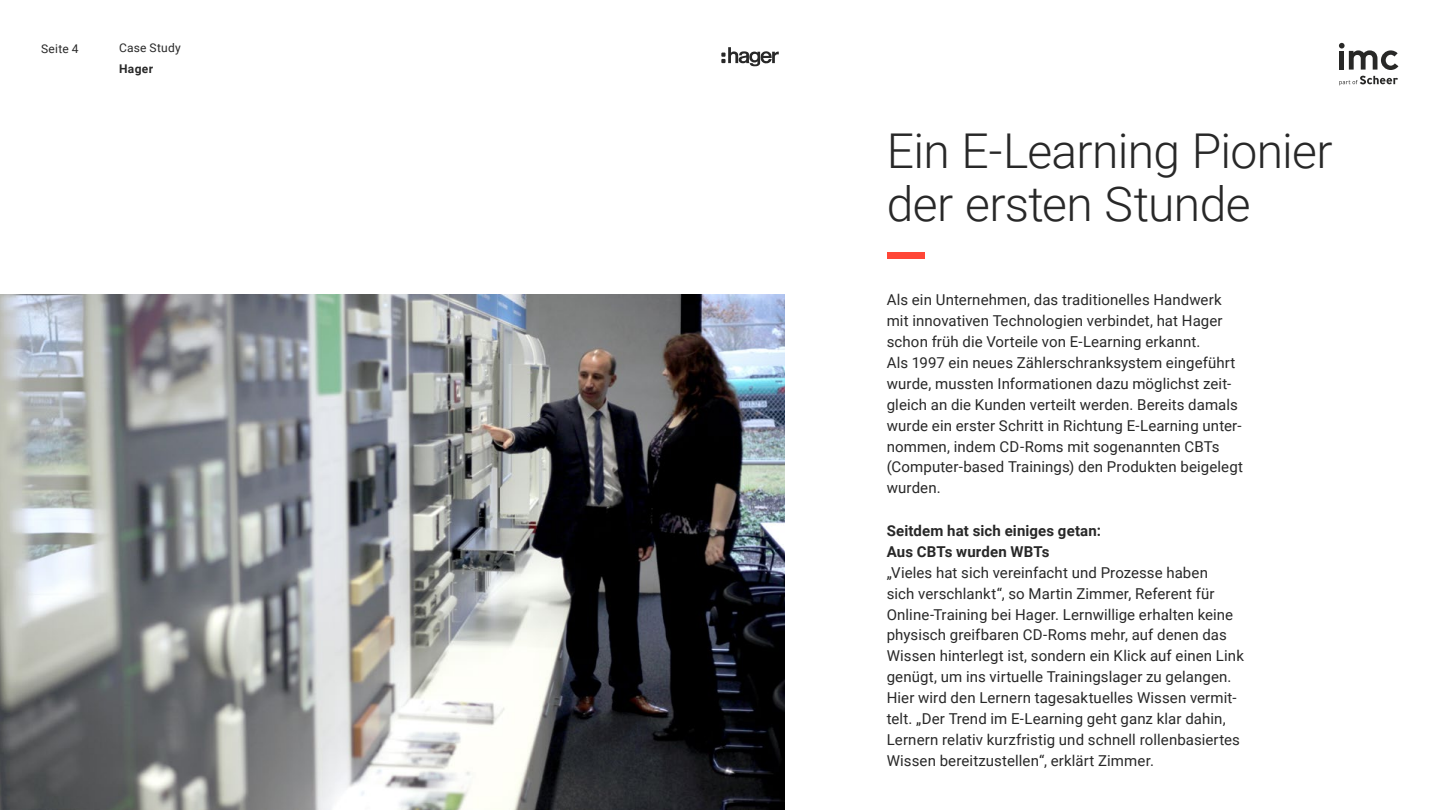
<style>
.page{position:relative;width:1441px;height:810px;background:#fff}
.page>*{position:absolute;margin:0;border:0;box-sizing:border-box;transform-origin:0 0}
.t1{font:84px "Roboto";color:#ff4637}
.t2{font:300 48px/52.5px "Roboto";letter-spacing:-.015em;color:#282828}
.t3{font:15px/21px "Roboto";letter-spacing:.005em;color:#282828}
.t4{font:700 15px/21px "Roboto";letter-spacing:.01em;color:#282828}
.t5{font:12px "Roboto";letter-spacing:.02em;color:#282828}
.t6{font:700 12px "Roboto";letter-spacing:.03em;color:#282828}
</style>
<div class="page">
<svg style="left:1339px;top:76px;width:58px;height:9px"></svg>
<svg style="left:1339px;top:43px;width:59px;height:27px"></svg>
<svg style="left:721px;top:47px;width:57px;height:20px"></svg>
<img style="left:0;top:294px;width:784px;height:516px">
<p class="t5" style="left:41px;top:40px;width:39px">Seite 4</p>
<p class="t5" style="left:119px;top:40px;width:63px">Case Study</p>
<p class="t6" style="left:119px;top:61px;width:35px">Hager</p>
<h2 class="t2" style="left:886px;top:123px;width:447px">Ein E-Learning Pionier der ersten Stunde</h2>
<h1 class="t1" style="left:886px;top:163px;width:39px">_</h1>
<p class="t3" style="left:886px;top:288px;width:358px">Als ein Unternehmen, das traditionelles Handwerk mit innovativen Technologien verbindet, hat Hager schon früh die Vorteile von E-Learning erkannt.<br>Als 1997 ein neues Zählerschranksystem eingeführt wurde, mussten Informationen dazu möglichst zeit&shy;gleich an die Kunden verteilt werden. Bereits damals wurde ein erster Schritt in Richtung E-Learning unter&shy;nommen, indem CD-Roms mit sogenannten CBTs (Computer-based Trainings) den Produkten beigelegt wurden.</p>
<p class="t4" style="left:886px;top:519px;width:216px">Seitdem hat sich einiges getan:<br>Aus CBTs wurden WBTs</p>
<p class="t3" style="left:886px;top:561px;width:358px">„Vieles hat sich vereinfacht und Prozesse haben<br>sich verschlankt“, so Martin Zimmer, Referent für Online-Training bei Hager. Lernwillige erhalten keine physisch greifbaren CD-Roms mehr, auf denen das Wissen hinterlegt ist, sondern ein Klick auf einen Link genügt, um ins virtuelle Trainingslager zu gelangen.<br>Hier wird den Lernern tagesaktuelles Wissen vermit&shy;telt. „Der Trend im E-Learning geht ganz klar dahin, Lernern relativ kurzfristig und schnell rollenbasiertes Wissen bereitzustellen“, erklärt Zimmer.</p>
</div>
